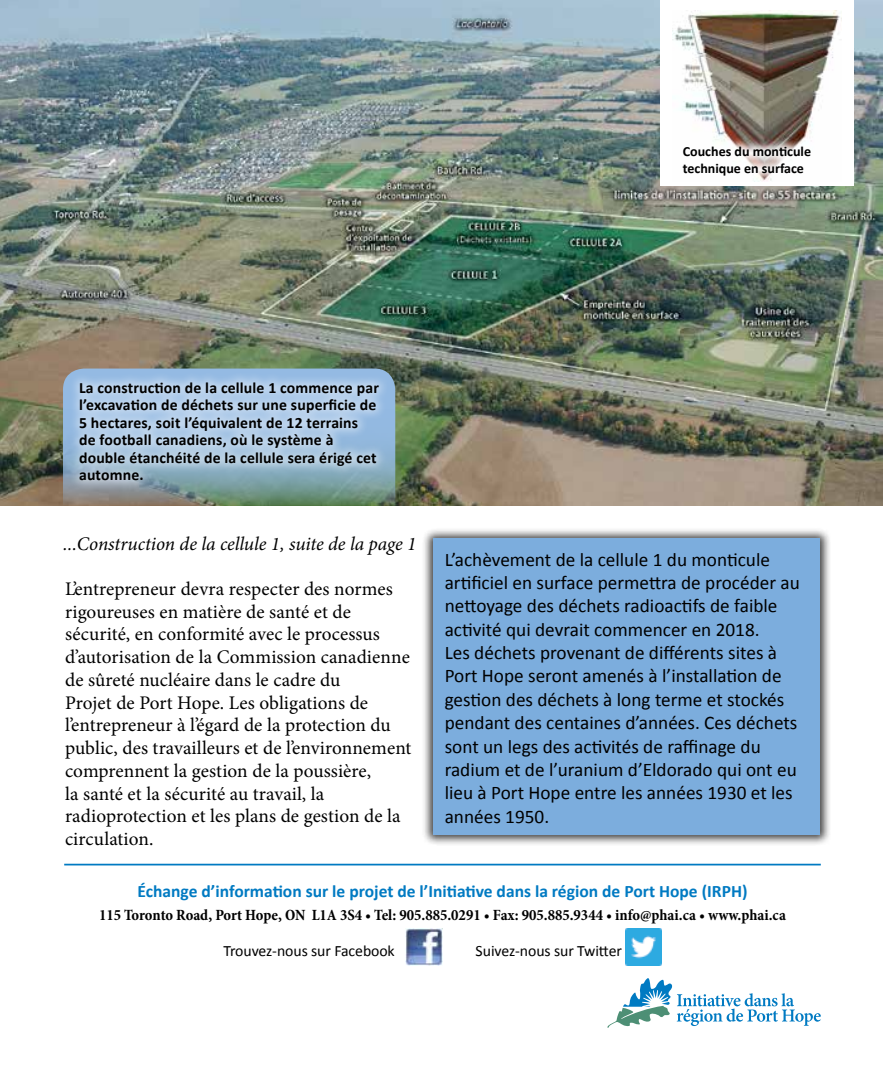
<style>
.page{position:relative;width:885px;height:1071px;background:#fff}
.page>*{position:absolute;margin:0;border:0;box-sizing:border-box;transform-origin:0 0}
.t1{font:19.25px/23.4px "Calibri";color:#000}
.t2{font:19.25px/22.8px "Minion Pro";letter-spacing:.005em;color:#000}
.t3{font:italic 19.25px "Minion Pro";letter-spacing:-.005em;color:#000}
.t4{font:700 17.5px "Calibri";color:#007ac2}
.t5{font:700 15.75px/17.5px "Calibri";letter-spacing:.01em;color:#000}
.t6{font:700 condensed 15.75px "Minion Pro";color:#000}
.t7{font:15.75px "Calibri";letter-spacing:-.005em;color:#000}
.t8{font:700 14px/16.6px "Calibri";color:#000}
</style>
<div class="page">
<svg style="left:882px;top:0;width:1px;height:172px"></svg>
<div style="left:421px;top:527px;width:410px;height:319px;background:#000;opacity:.75"></div>
<div style="left:433px;top:539px;width:386px;height:296px;background:#7caddd"></div>
<hr style="left:0;top:772px;width:1px;height:299px;background:#7caddd">
<svg style="left:607px;top:978px;width:213px;height:50px"></svg>
<hr style="left:64px;top:864px;width:756px;height:1px;background:#007ac2">
<img style="left:0;top:0;width:882px;height:505px">
<div style="left:660px;top:0;width:193px;height:186px;background:#fff"></div>
<img style="left:672px;top:11px;width:168px;height:124px">
<svg style="left:63px;top:369px;width:332px;height:136px;background:#7c928e"></svg>
<div style="left:68px;top:371px;width:322px;height:121px;background:#fff;opacity:.5"></div>
<svg style="left:714px;top:135px;width:92px;height:47px"></svg>
<img style="left:405px;top:929px;width:37px;height:36px">
<img style="left:625px;top:929px;width:36px;height:36px">
<p class="t8" style="left:682px;top:143px;width:130px">Couches du monticule technique en surface</p>
<p class="t5" style="left:79px;top:379px;width:301px">La construction de la cellule 1 commence par l’excavation de déchets sur une superficie de 5 hectares, soit l’équivalent de 12 terrains<br>de football canadiens, où le système à double étanchéité de la cellule sera érigé cet automne.</p>
<p class="t3" style="left:63px;top:530px;width:354px">...Construction de la cellule 1, suite de la page 1</p>
<p class="t2" style="left:65px;top:577px;width:348px">L’entrepreneur devra respecter des normes rigoureuses en matière de santé et de sécurité, en conformité avec le processus d’autorisation de la Commission canadienne de sûreté nucléaire dans le cadre du<br>Projet de Port Hope. Les obligations de l’entrepreneur à l’égard de la protection du public, des travailleurs et de l’environnement comprennent la gestion de la poussière,<br>la santé et la sécurité au travail, la radioprotection et les plans de gestion de la circulation.</p>
<p class="t1" style="left:444px;top:548px;width:356px">L’achèvement de la cellule 1 du monticule artificiel en surface permettra de procéder au nettoyage des déchets radioactifs de faible activité qui devrait commencer en 2018.<br>Les déchets provenant de différents sites à Port Hope seront amenés à l’installation de gestion des déchets à long terme et stockés pendant des centaines d’années. Ces déchets sont un legs des activités de raffinage du radium et de l’uranium d’Eldorado qui ont eu lieu à Port Hope entre les années 1930 et les années 1950.</p>
<p class="t4" style="left:137px;top:880px;width:611px">Échange d’information sur le projet de l’Initiative dans la région de Port Hope (IRPH)</p>
<p class="t6" style="left:99px;top:904px;width:688px">115 Toronto Road, Port Hope, ON L1A 3S4 • Tel: 905.885.0291 • Fax: 905.885.9344 • info@phai.ca • www.phai.ca</p>
<p class="t7" style="left:223px;top:941px;width:173px">Trouvez-nous sur Facebook</p>
<p class="t7" style="left:475px;top:941px;width:148px">Suivez-nous sur Twitter</p>
</div>
